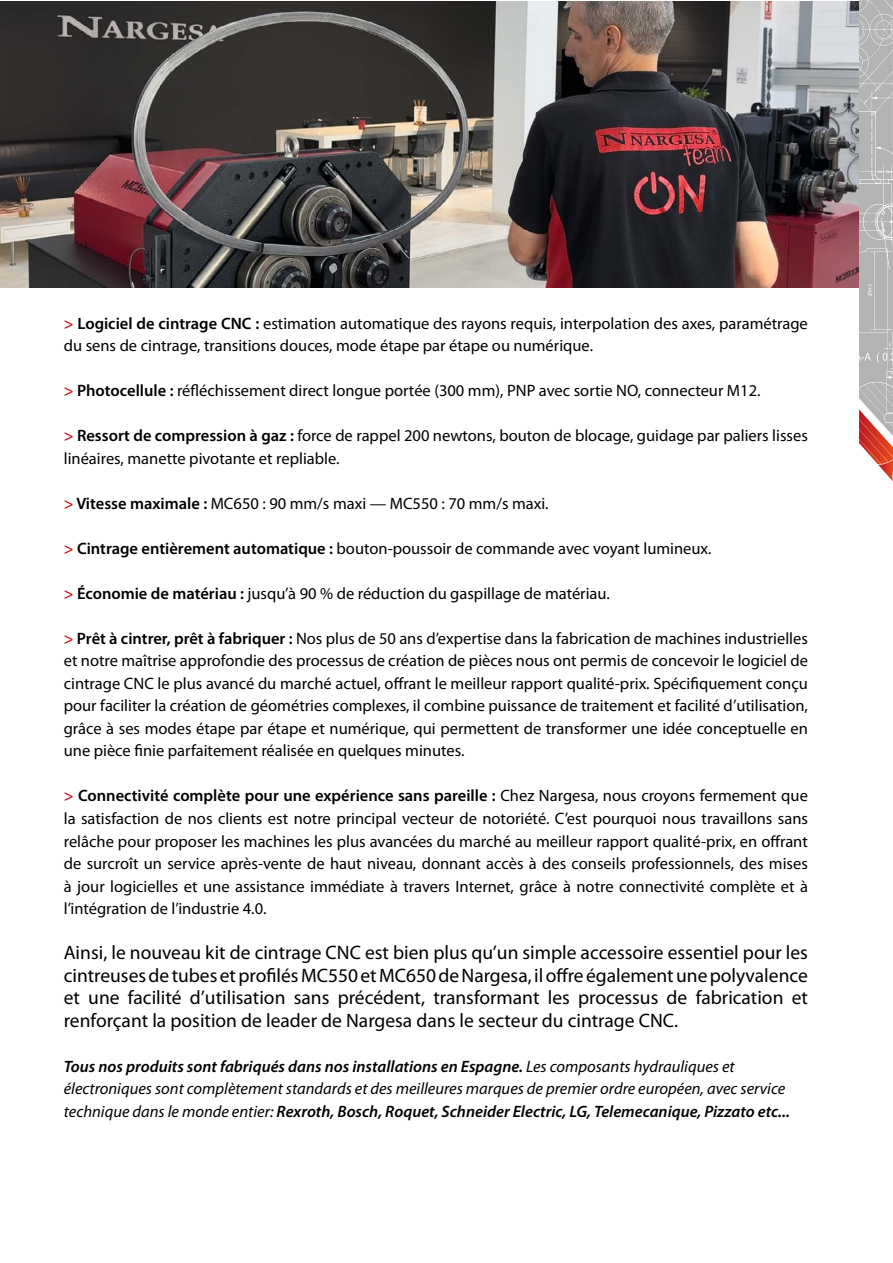
<style>
.page{position:relative;width:893px;height:1263px;background:#fff}
.page>*{position:absolute;margin:0;border:0;box-sizing:border-box;transform-origin:0 0}
.t1{font:19.5px/22.5px "Myriad Pro";color:#000;text-align:justify}
.t2{font:16.5px/22.5px "Myriad Pro";color:#000}
.t3{font:italic 16.5px/22.5px "Myriad Pro";color:#000}
.s1{font-weight:600;color:#cd1719}
.s2{font-weight:600}
</style>
<div class="page">
<svg style="left:859px;top:0;width:34px;height:481px"></svg>
<img style="left:0;top:1px;width:859px;height:286px">
<p class="t2" style="left:64px;top:312px;width:746px"><span class="s1">&gt;</span> <span class="s2">Logiciel de cintrage CNC :</span> estimation automatique des rayons requis, interpolation des axes, paramétrage du sens de cintrage, transitions douces, mode étape par étape ou numérique.</p>
<p class="t2" style="left:64px;top:379px;width:698px"><span class="s1">&gt;</span> <span class="s2">Photocellule :</span> réfléchissement direct longue portée (300 mm), PNP avec sortie NO, connecteur M12.</p>
<p class="t2" style="left:64px;top:424px;width:746px"><span class="s1">&gt;</span> <span class="s2">Ressort de compression à gaz :</span> force de rappel 200 newtons, bouton de blocage, guidage par paliers lisses linéaires, manette pivotante et repliable.</p>
<p class="t2" style="left:64px;top:492px;width:486px"><span class="s1">&gt;</span> <span class="s2">Vitesse maximale :</span> MC650 : 90 mm/s maxi — MC550 : 70 mm/s maxi.</p>
<p class="t2" style="left:64px;top:537px;width:649px"><span class="s1">&gt;</span> <span class="s2">Cintrage entièrement automatique :</span> bouton-poussoir de commande avec voyant lumineux.</p>
<p class="t2" style="left:64px;top:582px;width:548px"><span class="s1">&gt;</span> <span class="s2">Économie de matériau :</span> jusqu’à 90 % de réduction du gaspillage de matériau.</p>
<p class="t2" style="left:64px;top:627px;width:746px;text-align:justify"><span class="s1">&gt;</span> <span class="s2">Prêt à cintrer, prêt à fabriquer :</span> Nos plus de 50 ans d’expertise dans la fabrication de machines industrielles et notre maîtrise approfondie des processus de création de pièces nous ont permis de concevoir le logiciel de cintrage CNC le plus avancé du marché actuel, offrant le meilleur rapport qualité-prix. Spécifiquement conçu pour faciliter la création de géométries complexes, il combine puissance de traitement et facilité d’utilisation, grâce à ses modes étape par étape et numérique, qui permettent de transformer une idée conceptuelle en une pièce finie parfaitement réalisée en quelques minutes.</p>
<p class="t2" style="left:64px;top:784px;width:746px;text-align:justify"><span class="s1">&gt;</span> <span class="s2">Connectivité complète pour une expérience sans pareille :</span> Chez Nargesa, nous croyons fermement que la satisfaction de nos clients est notre principal vecteur de notoriété. C’est pourquoi nous travaillons sans relâche pour proposer les machines les plus avancées du marché au meilleur rapport qualité-prix, en offrant de surcroît un service après-vente de haut niveau, donnant accès à des conseils professionnels, des mises à jour logicielles et une assistance immédiate à travers Internet, grâce à notre connectivité complète et à l’intégration de l’industrie 4.0.</p>
<p class="t1" style="left:64px;top:941px;width:746px">Ainsi, le nouveau kit de cintrage CNC est bien plus qu’un simple accessoire essentiel pour les cintreuses de tubes et profilés MC550 et MC650 de Nargesa, il offre également une polyvalence et une facilité d’utilisation sans précédent, transformant les processus de fabrication et renforçant la position de leader de Nargesa dans le secteur du cintrage CNC.</p>
<p class="t3" style="left:64px;top:1055px;width:728px"><span class="s2">Tous nos produits sont fabriqués dans nos installations en Espagne.</span> Les composants hydrauliques et électroniques sont complètement standards et des meilleures marques de premier ordre européen, avec service technique dans le monde entier: <span class="s2">Rexroth, Bosch, Roquet, Schneider Electric, LG, Telemecanique, Pizzato etc...</span></p>
</div>
